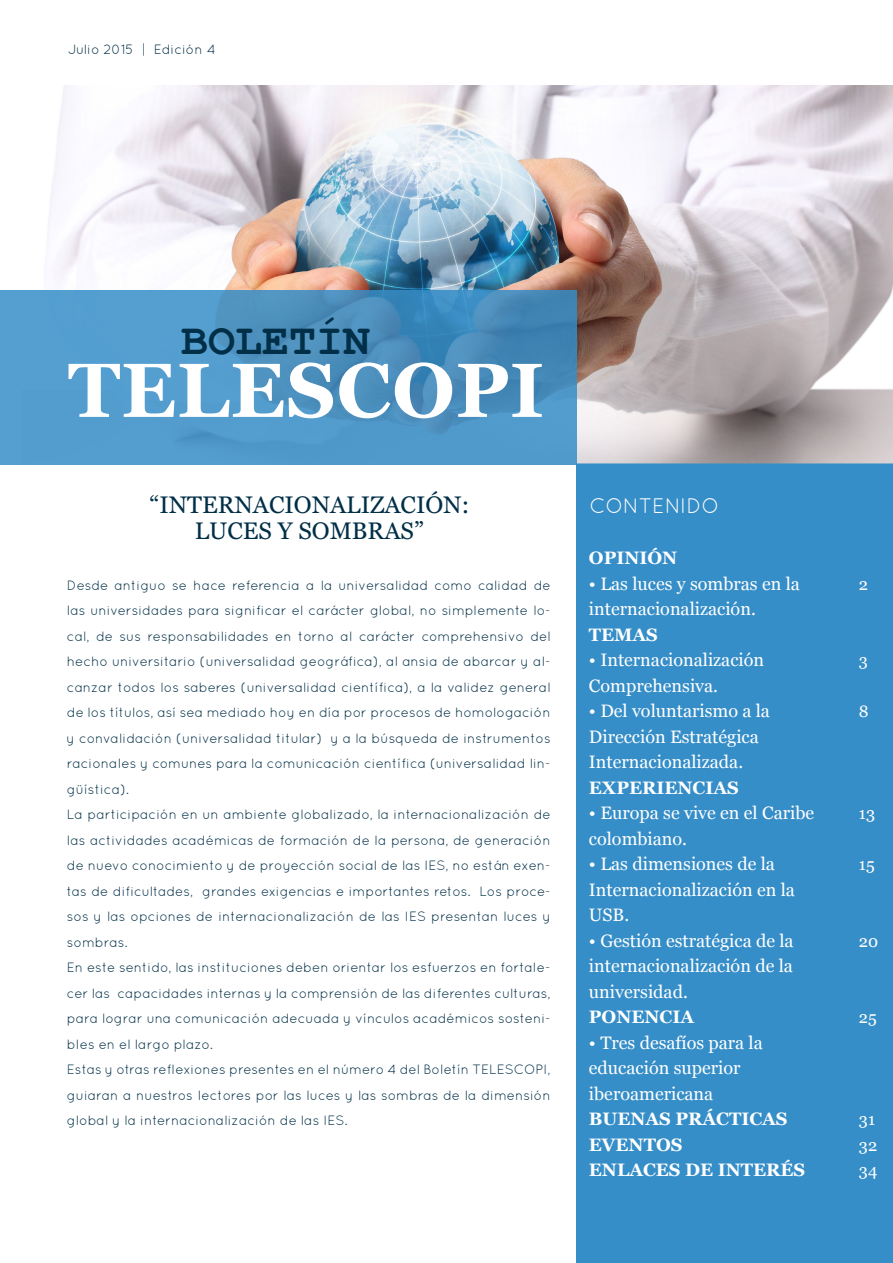
<style>
.page{position:relative;width:893px;height:1263px;background:#fff}
.page>*{position:absolute;margin:0;border:0;box-sizing:border-box;transform-origin:0 0}
.t1{font:700 76.5px "Georgia";letter-spacing:.01em;color:#fff}
.t2{font:700 45px "Courier New";color:#002f47}
.t3{font:24px/25.5px "Georgia";color:#002f47;text-align:center}
.t4{font:21px "Quicksand";letter-spacing:-.01em;color:#fff}
.t5{font:18px/25.5px "Georgia";color:#fff}
.t6{font:700 18px/25.5px "Georgia";color:#fff}
.t7{font:16.5px/25.5px "Georgia";color:#fff}
.t8{font:13.5px/25.5px "Quicksand";color:#002f47}
</style>
<div class="page">
<img style="left:47px;top:85px;width:846px;height:378px">
<svg style="left:0;top:290px;width:577px;height:174px;background:#4d95c5"></svg>
<div style="left:576px;top:463px;width:317px;height:800px;background:#368ec8"></div>
<div style="left:577px;top:909px;width:316px;height:57px;background:#368ec8"></div>
<p class="t8" style="left:68px;top:36px;width:149px">Julio 2015 | Edición 4</p>
<h2 class="t2" style="left:181px;top:313px;width:190px">BOLETÍN</h2>
<h1 class="t1" style="left:68px;top:333px;width:478px">TELESCOPI</h1>
<h3 class="t3" style="left:150px;top:491px;width:321px">“INTERNACIONALIZACIÓN:<br>LUCES Y SOMBRAS”</h3>
<h3 class="t4" style="left:590px;top:494px;width:131px">CONTENIDO</h3>
<h3 class="t6" style="left:589px;top:544px;width:90px">OPINIÓN</h3>
<h3 class="t5" style="left:589px;top:570px;width:213px">• Las luces y sombras en la internacionalización.</h3>
<h3 class="t6" style="left:589px;top:621px;width:71px">TEMAS</h3>
<h3 class="t5" style="left:589px;top:646px;width:177px">• Internacionalización<br>Comprehensiva.</h3>
<h3 class="t5" style="left:589px;top:697px;width:183px">• Del voluntarismo a la<br>Dirección Estratégica<br>Internacionalizada.</h3>
<h3 class="t6" style="left:589px;top:774px;width:151px">EXPERIENCIAS</h3>
<h3 class="t5" style="left:589px;top:799px;width:227px">• Europa se vive en el Caribe colombiano.</h3>
<h3 class="t5" style="left:589px;top:850px;width:208px">• Las dimensiones de la<br>Internacionalización en la<br>USB.</h3>
<h3 class="t5" style="left:589px;top:927px;width:206px;text-align:justify">• Gestión estratégica de la internacionalización de la universidad.</h3>
<h3 class="t6" style="left:589px;top:1003px;width:107px">PONENCIA</h3>
<h3 class="t5" style="left:589px;top:1029px;width:175px">• Tres desafíos para la educación superior iberoamericana</h3>
<h3 class="t6" style="left:589px;top:1105px;width:218px">BUENAS PRÁCTICAS<br>EVENTOS<br>ENLACES DE INTERÉS</h3>
<p class="t8" style="left:67px;top:572px;width:485px">Desde antiguo se hace referencia a la universalidad como calidad de las universidades para significar el carácter global, no simplemente lo&shy;cal, de sus responsabilidades en torno al carácter comprehensivo del hecho universitario (universalidad geográfica), al ansia de abarcar y al&shy;canzar todos los saberes (universalidad científica), a la validez general de los títulos, así sea mediado hoy en día por procesos de homologación y convalidación (universalidad titular) y a la búsqueda de instrumentos racionales y comunes para la comunicación científica (universalidad lin&shy;güística).<br>La participación en un ambiente globalizado, la internacionalización de las actividades académicas de formación de la persona, de generación de nuevo conocimiento y de proyección social de las IES, no están exen&shy;tas de dificultades, grandes exigencias e importantes retos. Los proce&shy;sos y las opciones de internacionalización de las IES presentan luces y sombras.<br>En este sentido, las instituciones deben orientar los esfuerzos en fortale&shy;cer las capacidades internas y la comprensión de las diferentes culturas, para lograr una comunicación adecuada y vínculos académicos sosteni&shy;bles en el largo plazo.<br>Estas y otras reflexiones presentes en el número 4 del Boletín TELESCOPI, guiaran a nuestros lectores por las luces y las sombras de la dimensión global y la internacionalización de las IES.</p>
<p class="t7" style="left:859px;top:570px;width:11px">2</p>
<p class="t7" style="left:859px;top:647px;width:11px">3</p>
<p class="t7" style="left:859px;top:698px;width:11px">8</p>
<p class="t7" style="left:859px;top:800px;width:18px">13</p>
<p class="t7" style="left:859px;top:851px;width:17px">15</p>
<p class="t7" style="left:859px;top:927px;width:21px">20</p>
<p class="t7" style="left:859px;top:1004px;width:19px">25</p>
<p class="t7" style="left:859px;top:1106px;width:20px">31<br>32<br>34</p>
</div>
